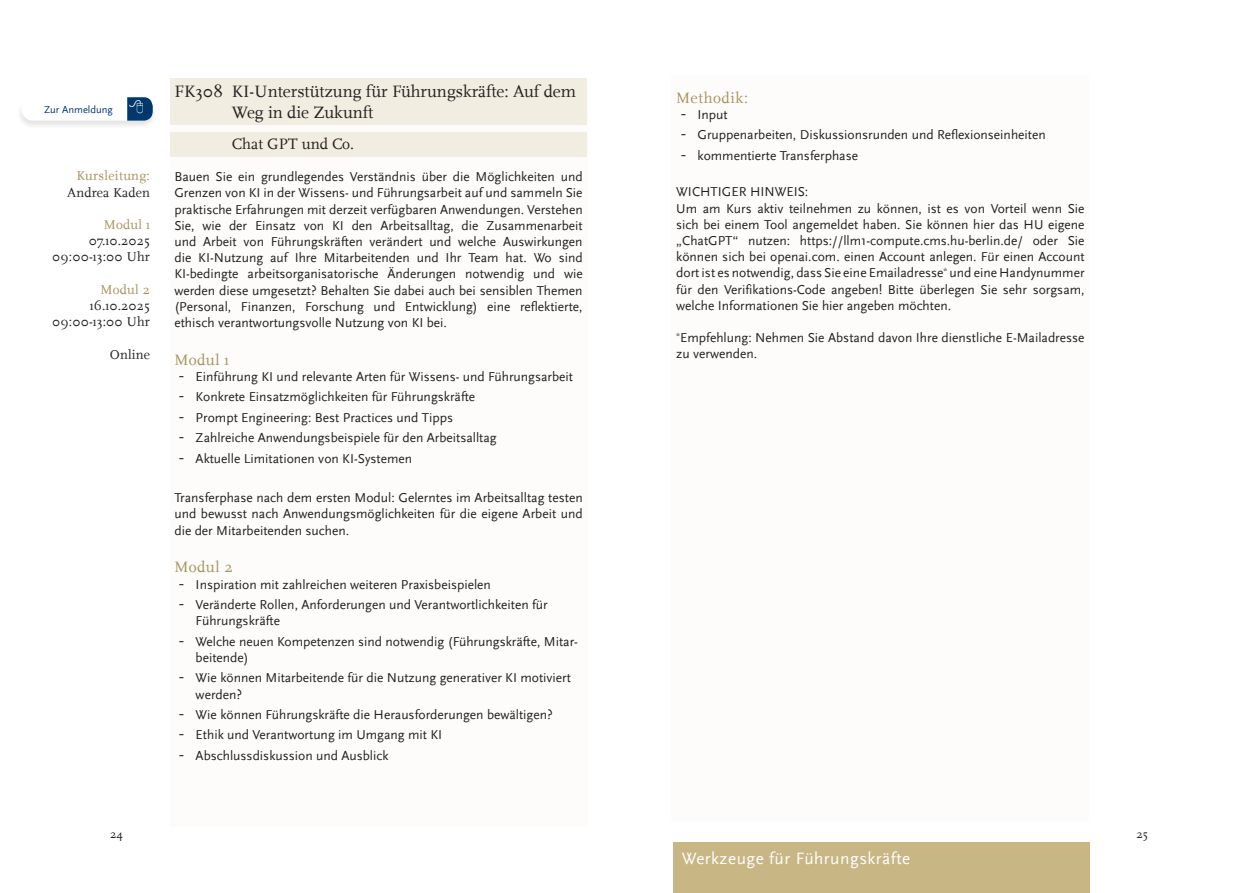
<style>
.page{position:relative;width:1259px;height:893px;background:#fff}
.page>*{position:absolute;margin:0;border:0;box-sizing:border-box;transform-origin:0 0}
.t1{font:17.25px/20.7px "HU Scala";color:#231f20}
.t2{font:17.25px "HU Scala Sans";letter-spacing:.03em;color:#fff}
.t3{font:15.75px "HU Scala";letter-spacing:.03em;color:#a5925c}
.t4{font:15.75px "HU Scala";color:#231f20}
.t5{font:13.5px/16.2px "HU Scala Sans";color:#231f20}
.t6{font:13.5px/16.2px "HU Scala";letter-spacing:.01em;color:#231f20;text-align:right}
.t7{font:13.5px "HU Scala";letter-spacing:.02em;color:#a5925c}
.t8{font:12px "HU Scala";color:#231f20}
.t9{font:10.5px "HU Scala Sans";color:#00376c}
.s1{font-family:"Verdana"}
</style>
<div class="page">
<div style="left:673px;top:843px;width:417px;height:50px;background:#c9b685"></div>
<div style="left:671px;top:76px;width:418px;height:746px;background:#fdfcfb"></div>
<div style="left:170px;top:80px;width:418px;height:747px;background:#fdfcfb"></div>
<div style="left:170px;top:79px;width:417px;height:46px;background:#f2ede1"></div>
<div style="left:170px;top:132px;width:417px;height:24px;background:#f2ede1"></div>
<div style="left:17px;top:97px;width:140px;height:32px;background:#231f20;opacity:.12"></div>
<div style="left:22px;top:98px;width:130px;height:22px;background:#fff;border-radius:11px"></div>
<div style="left:21px;top:97px;width:132px;height:24px;border:2px solid #fff;border-radius:11px"></div>
<svg style="left:126px;top:97px;width:27px;height:24px"></svg>
<p class="t9" style="left:44px;top:104px;width:70px">Zur Anmeldung</p>
<p class="t7" style="left:77px;top:169px;width:75px">Kursleitung:</p>
<p class="t6" style="left:67px;top:184px;width:84px">Andrea Kaden</p>
<p class="t7" style="left:104px;top:217px;width:47px">Modul 1</p>
<p class="t6" style="left:52px;top:233px;width:99px">07.10.2025<br>09:00-13:00 Uhr</p>
<p class="t7" style="left:101px;top:282px;width:51px">Modul 2</p>
<p class="t6" style="left:52px;top:298px;width:99px">16.10.2025<br>09:00-13:00 Uhr</p>
<p class="t6" style="left:110px;top:346px;width:42px">Online</p>
<p class="t1" style="left:232px;top:81px;width:346px;text-indent:-57px">FK308 KI-Unterstützung für Führungskräfte: Auf dem<br>Weg in die Zukunft</p>
<p class="t4" style="left:232px;top:135px;width:124px">Chat GPT und Co.</p>
<p class="t5" style="left:174px;top:169px;width:410px;text-align:justify">Bauen Sie ein grundlegendes Verständnis über die Möglichkeiten und Grenzen von KI in der Wissens- und Führungsarbeit auf und sammeln Sie praktische Erfahrungen mit derzeit verfügbaren Anwendungen. Verstehen Sie, wie der Einsatz von KI den Arbeitsalltag, die Zusammenarbeit und Arbeit von Führungskräften verändert und welche Auswirkungen die KI-Nutzung auf Ihre Mitarbeitenden und Ihr Team hat. Wo sind KI-bedingte arbeitsorganisatorische Änderungen notwendig und wie werden diese umgesetzt? Behalten Sie dabei auch bei sensiblen Themen (Personal, Finanzen, Forschung und Entwicklung) eine reflektierte, ethisch verantwortungsvolle Nutzung von KI bei.</p>
<p class="t3" style="left:174px;top:351px;width:56px">Modul 1</p>
<p class="t5" style="left:179px;top:369px;width:396px"><span class="s1">-</span> Einführung KI und relevante Arten für Wissens- und Führungsarbeit</p>
<p class="t5" style="left:179px;top:389px;width:298px"><span class="s1">-</span> Konkrete Einsatzmöglichkeiten für Führungskräfte</p>
<p class="t5" style="left:179px;top:410px;width:276px"><span class="s1">-</span> Prompt Engineering: Best Practices und Tipps</p>
<p class="t5" style="left:179px;top:430px;width:320px"><span class="s1">-</span> Zahlreiche Anwendungsbeispiele für den Arbeitsalltag</p>
<p class="t5" style="left:179px;top:451px;width:235px"><span class="s1">-</span> Aktuelle Limitationen von KI-Systemen</p>
<p class="t5" style="left:174px;top:490px;width:410px;text-align:justify">Transferphase nach dem ersten Modul: Gelerntes im Arbeitsalltag testen und bewusst nach Anwendungsmöglichkeiten für die eigene Arbeit und die der Mitarbeitenden suchen.</p>
<p class="t3" style="left:174px;top:559px;width:60px">Modul 2</p>
<p class="t5" style="left:179px;top:576px;width:314px"><span class="s1">-</span> Inspiration mit zahlreichen weiteren Praxisbeispielen</p>
<p class="t5" style="left:196px;top:597px;width:354px;text-indent:-17px"><span class="s1">-</span> Veränderte Rollen, Anforderungen und Verantwortlichkeiten für<br>Führungskräfte</p>
<p class="t5" style="left:196px;top:633px;width:384px;text-indent:-17px"><span class="s1">-</span> Welche neuen Kompetenzen sind notwendig (Führungskräfte, Mitar&shy;beitende)</p>
<p class="t5" style="left:196px;top:670px;width:377px;text-indent:-17px"><span class="s1">-</span> Wie können Mitarbeitende für die Nutzung generativer KI motiviert werden?</p>
<p class="t5" style="left:179px;top:707px;width:376px"><span class="s1">-</span> Wie können Führungskräfte die Herausforderungen bewältigen?</p>
<p class="t5" style="left:179px;top:727px;width:265px"><span class="s1">-</span> Ethik und Verantwortung im Umgang mit KI</p>
<p class="t5" style="left:179px;top:748px;width:211px"><span class="s1">-</span> Abschlussdiskussion und Ausblick</p>
<p class="t3" style="left:676px;top:89px;width:73px">Methodik:</p>
<p class="t5" style="left:680px;top:107px;width:49px"><span class="s1">-</span> Input</p>
<p class="t5" style="left:680px;top:127px;width:367px"><span class="s1">-</span> Gruppenarbeiten, Diskussionsrunden und Reflexionseinheiten</p>
<p class="t5" style="left:680px;top:147px;width:179px"><span class="s1">-</span> kommentierte Transferphase</p>
<p class="t5" style="left:676px;top:184px;width:410px">WICHTIGER HINWEIS:<br>Um am Kurs aktiv teilnehmen zu können, ist es von Vorteil wenn Sie sich bei einem Tool angemeldet haben. Sie können hier das HU eigene „ChatGPT“ nutzen: https://llm1-compute.cms.hu-berlin.de/ oder Sie können sich bei openai.com. einen Account anlegen. Für einen Account dort ist es notwendig, dass Sie eine Emailadresse<sup>*</sup> und eine Handynummer für den Verifikations-Code angeben! Bitte überlegen Sie sehr sorgsam, welche Informationen Sie hier angeben möchten.</p>
<p class="t5" style="left:676px;top:330px;width:410px"><sup>*</sup>Empfehlung: Nehmen Sie Abstand davon Ihre dienstliche E-Mailadresse zu verwenden.</p>
<p class="t8" style="left:110px;top:828px;width:14px">24</p>
<p class="t8" style="left:1136px;top:828px;width:13px">25</p>
<p class="t2" style="left:682px;top:849px;width:230px">Werkzeuge für Führungskräfte</p>
</div>
